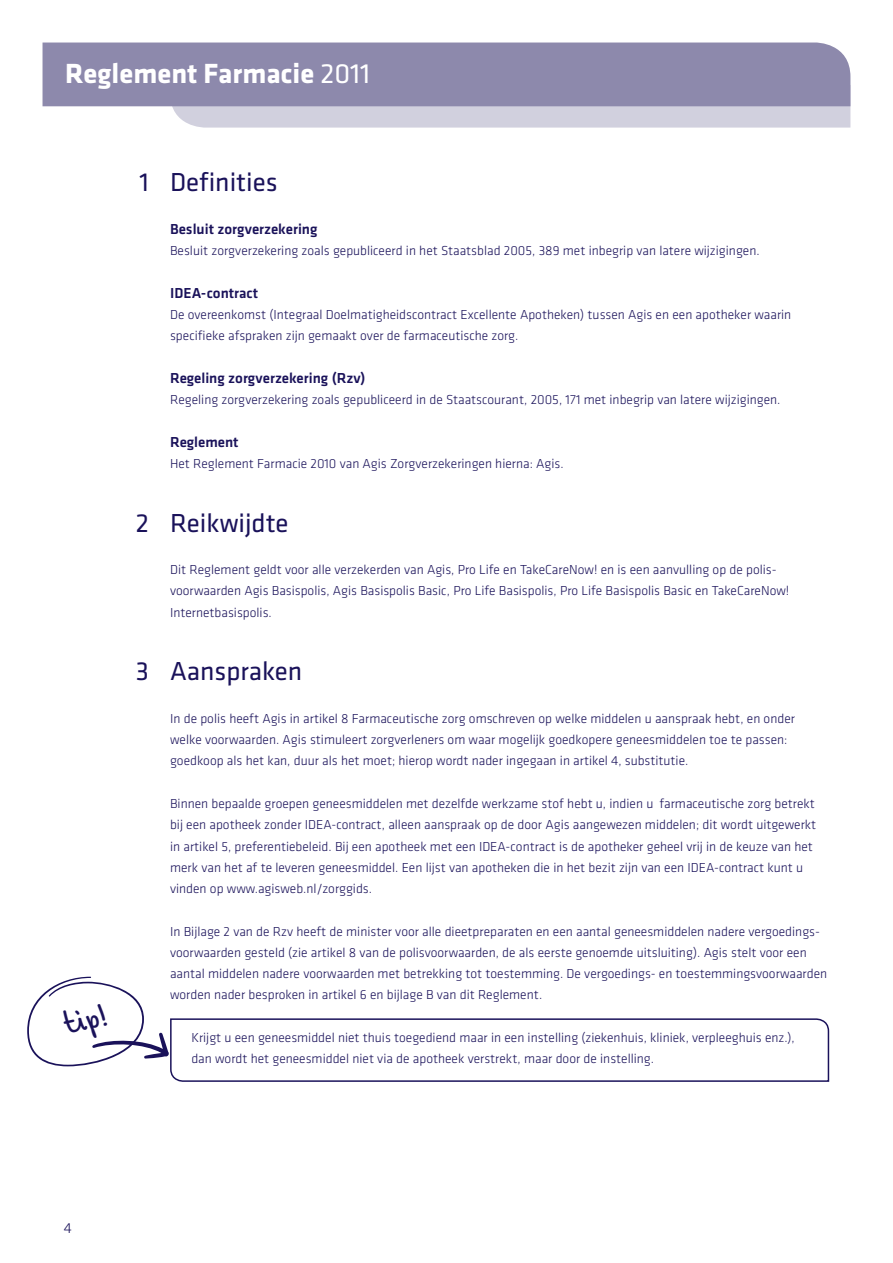
<style>
.page{position:relative;width:893px;height:1263px;background:#fff}
.page>*{position:absolute;margin:0;border:0;box-sizing:border-box;transform-origin:0 0}
.t1{font:91.5px "Agis Script";color:#1a125a}
.t2{font:31.5px "Agis Script";color:#1a125a}
.t3{font:700 28.8px "Agis Klavika";color:#fff}
.t4{font:27px "Agis Klavika";color:#1a125a}
.t5{font:500 15px "Agis Klavika";color:#1a125a}
.t6{font:300 15px "Agis Klavika";color:#1a125a}
.t7{font:300 13.5px/21.3px "Agis Klavika";color:#1a125a}
.s1{font-weight:400}
</style>
<div class="page">
<svg style="left:170px;top:106px;width:680px;height:22px;background:#d1d0de"></svg>
<div style="left:43px;top:43px;width:807px;height:63px;background:#8d89ac"></div>
<svg style="left:92px;top:1018px;width:738px;height:64px"></svg>
<h3 class="t3" style="left:65px;top:52px;width:307px">Reglement Farmacie <span class="s1">2011</span></h3>
<h3 class="t4" style="left:139px;top:165px;width:140px">1 Definities</h3>
<p class="t5" style="left:170px;top:219px;width:149px">Besluit zorgverzekering</p>
<p class="t7" style="left:170px;top:240px;width:591px">Besluit zorgverzekering zoals gepubliceerd in het Staatsblad 2005, 389 met inbegrip van latere wijzigingen.</p>
<p class="t5" style="left:170px;top:283px;width:90px">IDEA-contract</p>
<p class="t7" style="left:170px;top:304px;width:623px">De overeenkomst (Integraal Doelmatigheidscontract Excellente Apotheken) tussen Agis en een apotheker waarin specifieke afspraken zijn gemaakt over de farmaceutische zorg.</p>
<p class="t5" style="left:170px;top:368px;width:197px">Regeling zorgverzekering (Rzv)</p>
<p class="t7" style="left:170px;top:389px;width:612px">Regeling zorgverzekering zoals gepubliceerd in de Staatscourant, 2005, 171 met inbegrip van latere wijzigingen.</p>
<p class="t5" style="left:170px;top:431px;width:70px">Reglement</p>
<p class="t7" style="left:170px;top:452px;width:395px">Het Reglement Farmacie 2010 van Agis Zorgverzekeringen hierna: Agis.</p>
<h3 class="t4" style="left:136px;top:505px;width:154px">2 Reikwijdte</h3>
<p class="t7" style="left:170px;top:559px;width:621px">Dit Reglement geldt voor alle verzekerden van Agis, Pro Life en TakeCareNow! en is een aanvulling op de polis&shy;voorwaarden Agis Basispolis, Agis Basispolis Basic, Pro Life Basispolis, Pro Life Basispolis Basic en TakeCareNow!<br>Internetbasispolis.</p>
<h3 class="t4" style="left:136px;top:654px;width:168px">3 Aanspraken</h3>
<p class="t7" style="left:170px;top:708px;width:626px">In de polis heeft Agis in artikel 8 Farmaceutische zorg omschreven op welke middelen u aanspraak hebt, en onder welke voorwaarden. Agis stimuleert zorgverleners om waar mogelijk goedkopere geneesmiddelen toe te passen: goedkoop als het kan, duur als het moet; hierop wordt nader ingegaan in artikel 4, substitutie.</p>
<p class="t7" style="left:170px;top:793px;width:648px">Binnen bepaalde groepen geneesmiddelen met dezelfde werkzame stof hebt u, indien u farmaceutische zorg betrekt bij een apotheek zonder IDEA-contract, alleen aanspraak op de door Agis aangewezen middelen; dit wordt uitgewerkt in artikel 5, preferentiebeleid. Bij een apotheek met een IDEA-contract is de apotheker geheel vrij in de keuze van het merk van het af te leveren geneesmiddel. Een lijst van apotheken die in het bezit zijn van een IDEA-contract kunt u vinden op www.agisweb.nl/zorggids.</p>
<p class="t7" style="left:170px;top:920px;width:659px">In Bijlage 2 van de Rzv heeft de minister voor alle dieetpreparaten en een aantal geneesmiddelen nadere vergoedings&shy;voorwaarden gesteld (zie artikel 8 van de polisvoorwaarden, de als eerste genoemde uitsluiting). Agis stelt voor een aantal middelen nadere voorwaarden met betrekking tot toestemming. De vergoedings- en toestemmingsvoorwaarden worden nader besproken in artikel 6 en bijlage B van dit Reglement.</p>
<p class="t7" style="left:191px;top:1027px;width:605px">Krijgt u een geneesmiddel niet thuis toegediend maar in een instelling (ziekenhuis, kliniek, verpleeghuis enz.),</p>
<h1 class="t1" style="left:21px;top:954px;width:130px">#O1</h1>
<h2 class="t2" style="left:60px;top:1002px;width:46px;rotate:-11deg">ti p!</h2>
<p class="t7" style="left:191px;top:1048px;width:464px">dan wordt het geneesmiddel niet via de apotheek verstrekt, maar door de instelling.</p>
<p class="t6" style="left:64px;top:1219px;width:10px">4</p>
</div>
